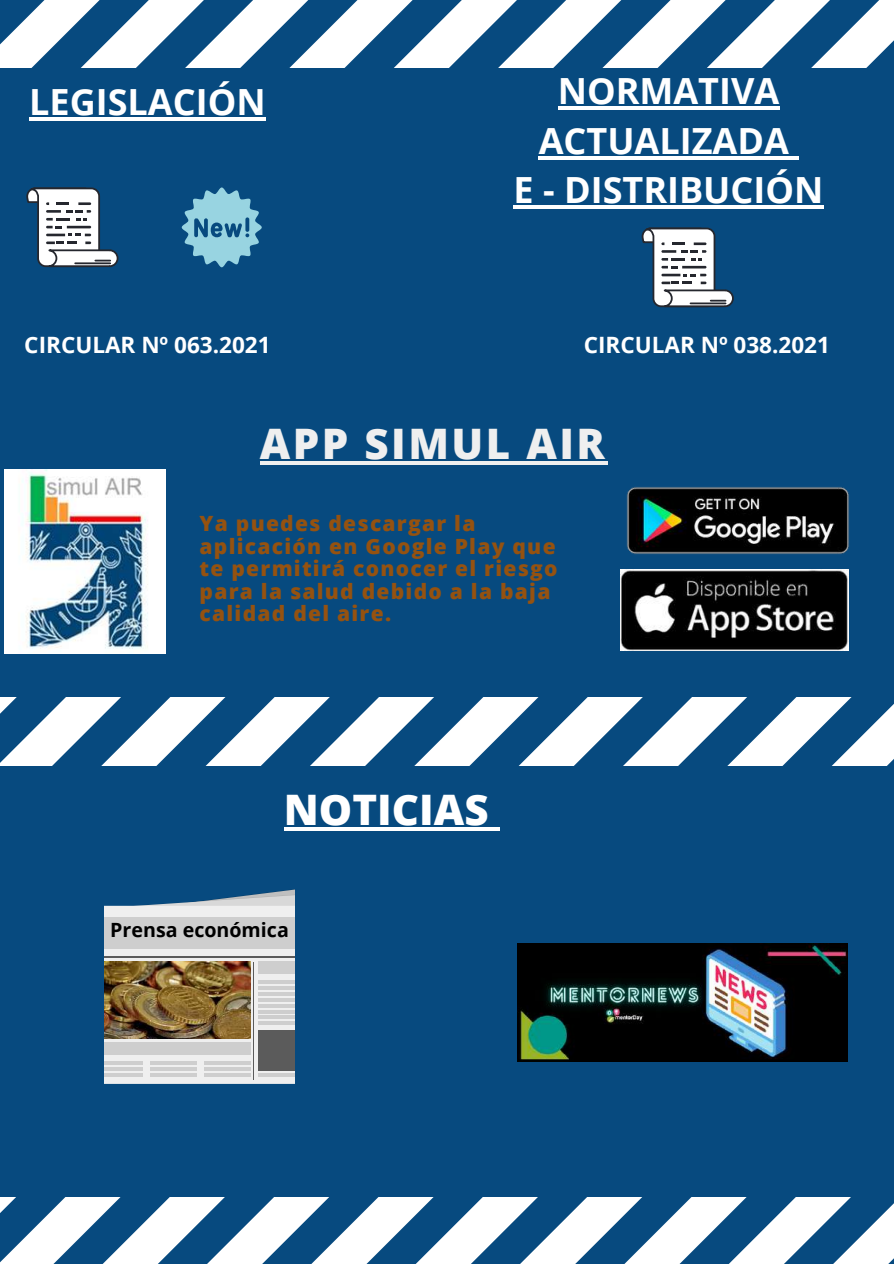
<style>
.page{position:relative;width:894px;height:1264px;background:#fff}
.page>*{position:absolute;margin:0;border:0;box-sizing:border-box;transform-origin:0 0}
.t1{font:800 42px "Open Sans";letter-spacing:.06em;color:#efefef}
.t2{font:800 42px "Open Sans";color:#fff}
.t3{font:700 36px/49.5px "Open Sans";color:#fff;text-align:center}
.t4{font:700 22.5px "Open Sans";color:#fff}
.t5{font:800 21px/22.5px "Open Sans";letter-spacing:.06em;color:#955210}
.t6{font:700 19.65px "Open Sans";color:#000}
</style>
<div class="page">
<div style="left:0;top:0;width:893px;height:1263px;background:#074a7f"></div>
<svg style="left:0;top:0;width:893px;height:68px"></svg>
<svg style="left:0;top:698px;width:893px;height:67px"></svg>
<svg style="left:26px;top:187px;width:92px;height:80px"></svg>
<hr style="left:29px;top:118px;width:237px;height:3px;background:#fff">
<svg style="left:182px;top:187px;width:80px;height:80px"></svg>
<hr style="left:557px;top:106px;width:222px;height:4px;background:#fff">
<hr style="left:538px;top:156px;width:251px;height:3px;background:#fff">
<svg style="left:789px;top:156px;width:9px;height:3px"></svg>
<hr style="left:513px;top:205px;width:310px;height:4px;background:#fff">
<svg style="left:641px;top:227px;width:92px;height:80px"></svg>
<hr style="left:260px;top:461px;width:347px;height:3px;background:#efefef">
<img style="left:5px;top:469px;width:161px;height:184px">
<img style="left:626px;top:487px;width:223px;height:83px">
<img style="left:620px;top:569px;width:228px;height:82px">
<svg style="left:0;top:1197px;width:893px;height:66px"></svg>
<svg style="left:105px;top:889px;width:190px;height:194px"></svg>
<div style="left:105px;top:917px;width:190px;height:32px;background:#cecece"></div>
<div style="left:105px;top:1042px;width:145px;height:12px;background:#cecece"></div>
<div style="left:258px;top:961px;width:37px;height:13px;background:#cecece"></div>
<hr style="left:258px;top:980px;width:37px;height:4px;background:#cecece">
<hr style="left:258px;top:986px;width:37px;height:4px;background:#cecece">
<hr style="left:258px;top:992px;width:37px;height:3px;background:#cecece">
<svg style="left:105px;top:1060px;width:37px;height:4px"></svg>
<svg style="left:105px;top:1066px;width:37px;height:4px"></svg>
<svg style="left:105px;top:1072px;width:37px;height:4px"></svg>
<svg style="left:150px;top:1060px;width:46px;height:4px"></svg>
<svg style="left:150px;top:1066px;width:46px;height:4px"></svg>
<svg style="left:150px;top:1072px;width:46px;height:4px"></svg>
<svg style="left:204px;top:1060px;width:46px;height:4px"></svg>
<svg style="left:204px;top:1066px;width:46px;height:4px"></svg>
<svg style="left:204px;top:1072px;width:46px;height:4px"></svg>
<hr style="left:258px;top:998px;width:37px;height:3px;background:#cecece">
<svg style="left:258px;top:1003px;width:37px;height:4px"></svg>
<svg style="left:258px;top:1009px;width:37px;height:4px"></svg>
<hr style="left:258px;top:1015px;width:37px;height:4px;background:#cecece">
<hr style="left:258px;top:1021px;width:37px;height:4px;background:#cecece">
<hr style="left:258px;top:1073px;width:37px;height:4px;background:#cecece">
<div style="left:258px;top:1030px;width:37px;height:40px;background:#5b5b5b"></div>
<hr style="left:105px;top:955px;width:190px;height:2px;background:#5b5b5b">
<hr style="left:253px;top:961px;width:1px;height:118px;background:#5b5b5b">
<img style="left:105px;top:961px;width:146px;height:77px">
<img style="left:517px;top:943px;width:330px;height:118px">
<hr style="left:284px;top:827px;width:204px;height:3px;background:#fff">
<svg style="left:488px;top:827px;width:11px;height:3px"></svg>
<h2 class="t3" style="left:29px;top:77px;width:238px">LEGISLACIÓN</h2>
<p class="t4" style="left:24px;top:329px;width:248px">CIRCULAR Nº 063.2021</p>
<h2 class="t3" style="left:513px;top:65px;width:311px">NORMATIVA<br>ACTUALIZADA<br>E - DISTRIBUCIÓN</h2>
<p class="t4" style="left:583px;top:329px;width:248px">CIRCULAR Nº 038.2021</p>
<h1 class="t1" style="left:260px;top:414px;width:347px">APP SIMUL AIR</h1>
<p class="t5" style="left:199px;top:512px;width:359px">Ya puedes descargar la aplicación en Google Play que te permitirá conocer el riesgo para la salud debido a la baja calidad del aire.</p>
<h1 class="t2" style="left:284px;top:780px;width:206px">NOTICIAS</h1>
<p class="t6" style="left:110px;top:915px;width:180px">Prensa económica</p>
</div>
